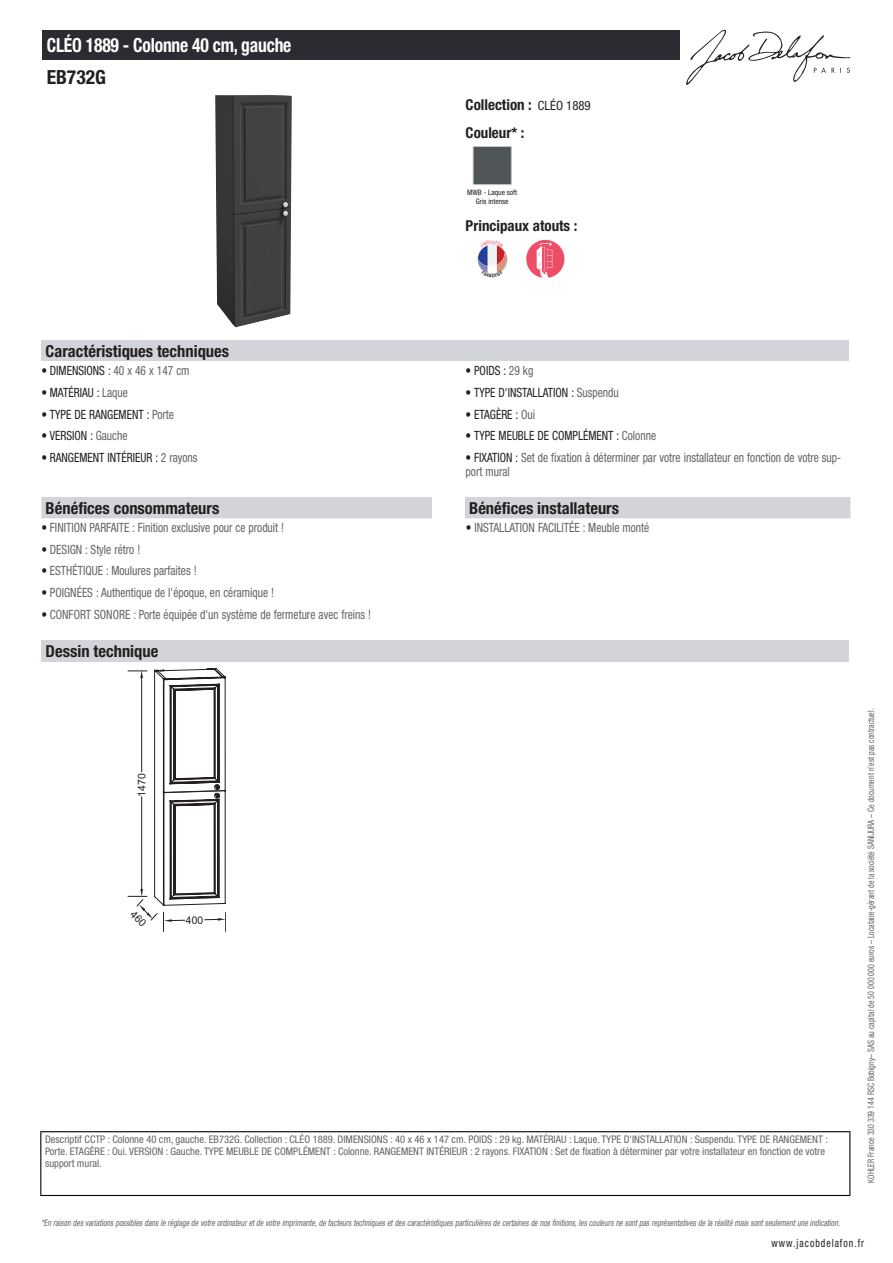
<style>
.page{position:relative;width:893px;height:1263px;background:#fff}
.page>*{position:absolute;margin:0;border:0;box-sizing:border-box;transform-origin:0 0}
.t1{font:700 condensed 19.5px "Helvetica Neue LT Std";letter-spacing:-.01em;color:#fff;scale:.9 1}
.t2{font:700 condensed 19.5px "Helvetica Neue LT Std";color:#231f20}
.t3{font:700 condensed 16.5px "Helvetica Neue LT Std";color:#231f20}
.t4{font:700 condensed 15px/27.8px "Helvetica Neue LT Std";color:#231f20}
.t5{font:condensed 12.75px/13.5px "Helvetica Neue LT Std";color:#626568;scale:.9 1}
.t6{font:condensed 12.75px "Helvetica Neue LT Std";color:#231f20;scale:.9 1}
.t7{font:condensed 11.25px "Helvetica Neue LT Std";letter-spacing:.1em;color:#231f20;scale:.87 1}
.t8{font:condensed 10.5px/12px "Helvetica Neue LT Std";color:#626568}
.t9{font:10.5px "Arial";color:#231f20}
.t10{font:italic condensed 9px "Helvetica Neue LT Std";color:#626568;scale:.87 1}
.t11{font:condensed 9px "Helvetica Neue LT Std";color:#626568;scale:.87 1}
.t12{font:condensed 7.5px/9px "Helvetica Neue LT Std";color:#231f20;text-align:center}
.s1{font-weight:400;font-size:12.75px}
.s2{color:#626568}
.s3{color:#231f20}
</style>
<div class="page">
<svg style="left:686px;top:30px;width:164px;height:55px"></svg>
<img style="left:215px;top:95px;width:77px;height:232px">
<img style="left:475px;top:148px;width:35px;height:35px">
<div style="left:473px;top:146px;width:39px;height:39px;border:1px solid #d3d4da"></div>
<img style="left:506px;top:253px;width:1px;height:13px">
<div style="left:526px;top:240px;width:38px;height:38px;background:#ed4d67;border-radius:19px"></div>
<svg style="left:537px;top:242px;width:15px;height:36px"></svg>
<div style="left:41px;top:340px;width:808px;height:21px;background:#d3d4da"></div>
<div style="left:41px;top:497px;width:809px;height:21px;background:#d3d4da"></div>
<div style="left:432px;top:497px;width:33px;height:21px;background:#fff"></div>
<div style="left:41px;top:640px;width:808px;height:22px;background:#d3d4da"></div>
<div style="left:43px;top:30px;width:637px;height:30px;background:#2a2c32"></div>
<hr style="left:40px;top:1131px;width:810px;height:1px;background:#040503">
<hr style="left:40px;top:1132px;width:1px;height:63px;background:#040503">
<hr style="left:849px;top:1132px;width:1px;height:63px;background:#040503">
<hr style="left:40px;top:1195px;width:810px;height:1px;background:#040503">
<svg style="left:478px;top:244px;width:28px;height:31px"></svg>
<svg style="left:127px;top:668px;width:99px;height:264px"></svg>
<h1 class="t1" style="left:47px;top:33px;width:273px">CLÉO 1889 - Colonne 40 cm, gauche</h1>
<h1 class="t2" style="left:47px;top:65px;width:61px">EB732G</h1>
<h3 class="t4" style="left:466px;top:90px;width:127px">Collection : <span class="s1">CLÉO 1889<br></span>Couleur* :</h3>
<p class="t12" style="left:467px;top:187px;width:51px">MWB - Laque soft<br>Gris intense</p>
<h3 class="t4" style="left:466px;top:212px;width:113px">Principaux atouts :</h3>
<h2 class="t3" style="left:46px;top:341px;width:185px">Caractéristiques techniques</h2>
<p class="t6" style="left:41px;top:363px;width:166px">• DIMENSIONS : <span class="s2">40 x 46 x 147 cm</span></p>
<p class="t6" style="left:466px;top:363px;width:77px">• POIDS : <span class="s2">29 kg</span></p>
<p class="t6" style="left:41px;top:385px;width:98px">• MATÉRIAU : <span class="s2">Laque</span></p>
<p class="t6" style="left:466px;top:385px;width:172px">• TYPE D'INSTALLATION : <span class="s2">Suspendu</span></p>
<p class="t6" style="left:41px;top:407px;width:149px">• TYPE DE RANGEMENT : <span class="s2">Porte</span></p>
<p class="t6" style="left:466px;top:407px;width:79px">• ETAGÈRE : <span class="s2">Oui</span></p>
<p class="t6" style="left:41px;top:428px;width:97px">• VERSION : <span class="s2">Gauche</span></p>
<p class="t6" style="left:466px;top:428px;width:213px">• TYPE MEUBLE DE COMPLÉMENT : <span class="s2">Colonne</span></p>
<p class="t6" style="left:41px;top:450px;width:175px">• RANGEMENT INTÉRIEUR : <span class="s2">2 rayons</span></p>
<p class="t5" style="left:466px;top:451px;width:419px"><span class="s3">• FIXATION :</span> Set de fixation à déterminer par votre installateur en fonction de votre sup&shy;port mural</p>
<h2 class="t3" style="left:46px;top:498px;width:175px">Bénéfices consommateurs</h2>
<h2 class="t3" style="left:469px;top:498px;width:151px">Bénéfices installateurs</h2>
<p class="t5" style="left:41px;top:520px;width:271px"><span class="s3">•</span> FINITION PARFAITE : Finition exclusive pour ce produit !</p>
<p class="t5" style="left:466px;top:520px;width:205px"><span class="s3">•</span> INSTALLATION FACILITÉE : Meuble monté</p>
<p class="t5" style="left:41px;top:542px;width:111px"><span class="s3">•</span> DESIGN : Style rétro !</p>
<p class="t5" style="left:41px;top:564px;width:174px"><span class="s3">•</span> ESTHÉTIQUE : Moulures parfaites !</p>
<p class="t5" style="left:41px;top:586px;width:260px"><span class="s3">•</span> POIGNÉES : Authentique de l'époque, en céramique !</p>
<p class="t5" style="left:41px;top:608px;width:368px"><span class="s3">•</span> CONFORT SONORE : Porte équipée d'un système de fermeture avec freins !</p>
<h2 class="t3" style="left:46px;top:641px;width:114px">Dessin technique</h2>
<p class="t9" style="left:135px;top:796px;width:25px;rotate:-90deg">1470</p>
<p class="t8" style="left:45px;top:1134px;width:784px">Descriptif CCTP : Colonne 40 cm, gauche. EB732G. Collection : CLÉO 1889. DIMENSIONS : 40 x 46 x 147 cm. POIDS : 29 kg. MATÉRIAU : Laque. TYPE D'INSTALLATION : Suspendu. TYPE DE RANGEMENT :<br>Porte. ETAGÈRE : Oui. VERSION : Gauche. TYPE MEUBLE DE COMPLÉMENT : Colonne. RANGEMENT INTÉRIEUR : 2 rayons. FIXATION : Set de fixation à déterminer par votre installateur en fonction de votre support mural.</p>
<p class="t11" style="left:866px;top:1183px;width:547px;rotate:-90deg">KOHLER France 330 339 144 RSC Bobigny– SAS au capital de 50 000 000 euros – Locataire-gérant de la société SANIJURA – Ce document n’est pas contractuel.</p>
<p class="t10" style="left:41px;top:1217px;width:922px">*En raison desvariationspossiblesdansle réglage de votre ordinateuretde votre imprimante,de facteurstechniquesetdescaractéristiquesparticulièresde certainesde nosfinitions,lescouleursne sontpasreprésentativesde la réalité maissontseulementune indication.</p>
<p class="t7" style="left:772px;top:1237px;width:108px">www.jacobdelafon.fr</p>
</div>
